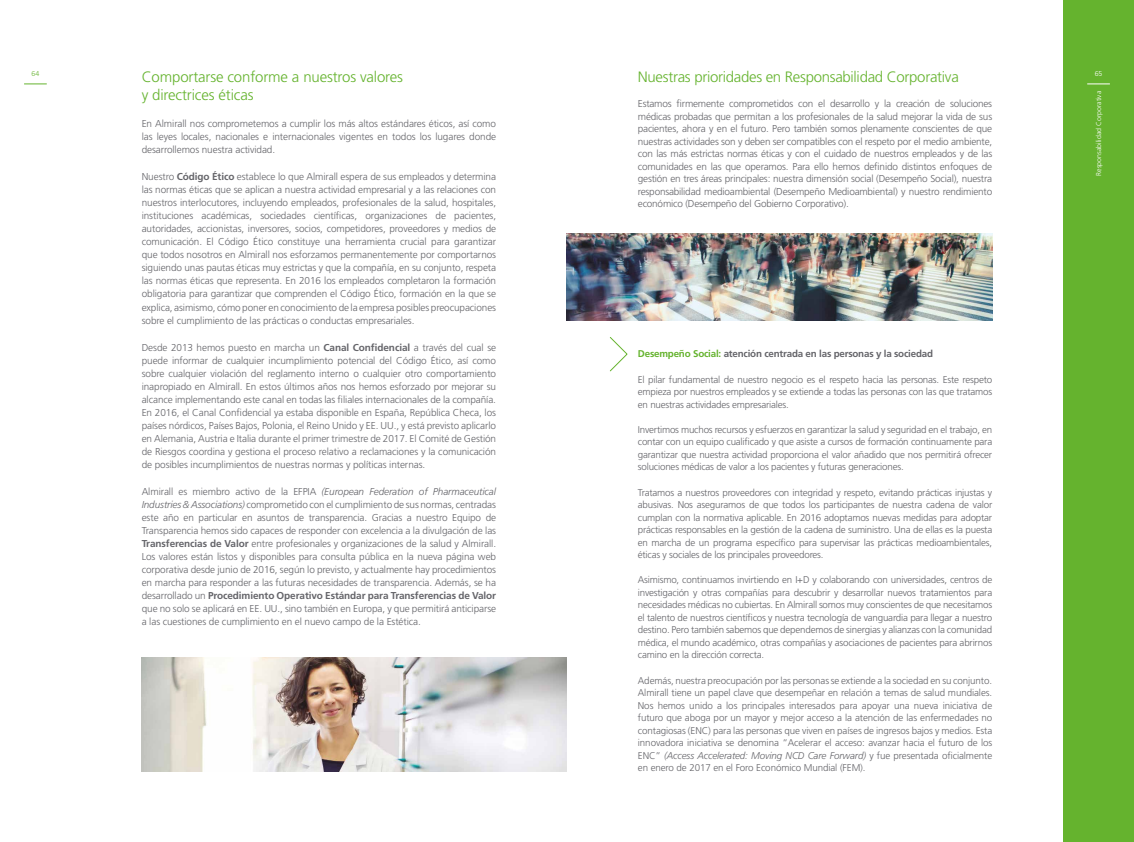
<style>
.page{position:relative;width:1134px;height:842px;background:#fff}
.page>*{position:absolute;margin:0;border:0;box-sizing:border-box;transform-origin:0 0}
.t1{font:300 15px/18px "Frutiger LT Std";letter-spacing:-.02em;color:#65b32e}
.t2{font:300 10px/13px "Frutiger LT Std";letter-spacing:-.01em;color:#65656a;text-align:justify}
.t3{font:300 9.8px/12.5px "Frutiger LT Std";letter-spacing:-.02em;color:#65656a;text-align:justify}
.t4{font:700 9.8px "Frutiger LT Std";letter-spacing:-.02em;color:#65656a}
.t5{font:300 7px "Frutiger LT Std";color:#fff}
.t6{font:300 7px "Frutiger LT Std";color:#65b32e}
.s1{font-weight:700}
.s2{font-style:italic}
.s3{color:#65b32e}
</style>
<div class="page">
<div style="left:1063px;top:0;width:71px;height:842px;background:#65b32e"></div>
<svg style="left:1087px;top:84px;width:23px;height:1px"></svg>
<svg style="left:24px;top:84px;width:23px;height:1px"></svg>
<svg style="left:610px;top:337px;width:18px;height:35px"></svg>
<img style="left:567px;top:234px;width:425px;height:87px">
<img style="left:142px;top:658px;width:425px;height:113px">
<h1 class="t1" style="left:142px;top:68px;width:263px">Comportarse conforme a nuestros valores y directrices éticas</h1>
<p class="t2" style="left:142px;top:117px;width:356px">En Almirall nos comprometemos a cumplir los más altos estándares éticos, así como las leyes locales, nacionales e internacionales vigentes en todos los lugares donde desarrollemos nuestra actividad.</p>
<p class="t2" style="left:142px;top:171px;width:356px">Nuestro <span class="s1">Código Ético</span> establece lo que Almirall espera de sus empleados y determina las normas éticas que se aplican a nuestra actividad empresarial y a las relaciones con nuestros interlocutores, incluyendo empleados, profesionales de la salud, hospitales, instituciones académicas, sociedades científicas, organizaciones de pacientes, autoridades, accionistas, inversores, socios, competidores, proveedores y medios de comunicación. El Código Ético constituye una herramienta crucial para garantizar que todos nosotros en Almirall nos esforzamos permanentemente por comportarnos siguiendo unas pautas éticas muy estrictas y que la compañía, en su conjunto, respeta las normas éticas que representa. En 2016 los empleados completaron la formación obligatoria para garantizar que comprenden el Código Ético, formación en la que se explica, asimismo, cómo poner en conocimiento de la empresa posibles preocupaciones sobre el cumplimiento de las prácticas o conductas empresariales.</p>
<p class="t2" style="left:142px;top:341px;width:356px">Desde 2013 hemos puesto en marcha un <span class="s1">Canal Confidencial</span> a través del cual se puede informar de cualquier incumplimiento potencial del Código Ético, así como sobre cualquier violación del reglamento interno o cualquier otro comportamiento inapropiado en Almirall. En estos últimos años nos hemos esforzado por mejorar su alcance implementando este canal en todas las filiales internacionales de la compañía.<br>En 2016, el Canal Confidencial ya estaba disponible en España, República Checa, los países nórdicos, Países Bajos, Polonia, el Reino Unido y EE. UU., y está previsto aplicarlo en Alemania, Austria e Italia durante el primer trimestre de 2017. El Comité de Gestión de Riesgos coordina y gestiona el proceso relativo a reclamaciones y la comunicación de posibles incumplimientos de nuestras normas y políticas internas.</p>
<p class="t2" style="left:142px;top:485px;width:356px">Almirall es miembro activo de la EFPIA <span class="s2">(European Federation of Pharmaceutical Industries &amp; Associations)</span> comprometido con el cumplimiento de sus normas, centradas este año en particular en asuntos de transparencia. Gracias a nuestro Equipo de Transparencia hemos sido capaces de responder con excelencia a la divulgación de las <span class="s1">Transferencias de Valor</span> entre profesionales y organizaciones de la salud y Almirall.<br>Los valores están listos y disponibles para consulta pública en la nueva página web corporativa desde junio de 2016, según lo previsto, y actualmente hay procedimientos en marcha para responder a las futuras necesidades de transparencia. Además, se ha desarrollado un <span class="s1">Procedimiento Operativo Estándar para Transferencias de Valor </span>que no solo se aplicará en EE. UU., sino también en Europa, y que permitirá anticiparse a las cuestiones de cumplimiento en el nuevo campo de la Estética.</p>
<h1 class="t1" style="left:638px;top:68px;width:322px">Nuestras prioridades en Responsabilidad Corporativa</h1>
<p class="t2" style="left:638px;top:98px;width:356px;line-height:12.5px">Estamos firmemente comprometidos con el desarrollo y la creación de soluciones médicas probadas que permitan a los profesionales de la salud mejorar la vida de sus pacientes, ahora y en el futuro. Pero también somos plenamente conscientes de que nuestras actividades son y deben ser compatibles con el respeto por el medio ambiente, con las más estrictas normas éticas y con el cuidado de nuestros empleados y de las comunidades en las que operamos. Para ello hemos definido distintos enfoques de gestión en tres áreas principales: nuestra dimensión social (Desempeño Social), nuestra responsabilidad medioambiental (Desempeño Medioambiental) y nuestro rendimiento económico (Desempeño del Gobierno Corporativo).</p>
<p class="t5" style="left:1095px;top:176px;width:86px;rotate:-90deg">Responsabilidad Corporativa</p>
<p class="t6" style="left:32px;top:70px;width:9px">64</p>
<p class="t5" style="left:1095px;top:70px;width:9px">65</p>
<p class="t4" style="left:638px;top:348px;width:297px"><span class="s3">Desempeño Social:</span> atención centrada en las personas y la sociedad</p>
<p class="t3" style="left:638px;top:373px;width:356px">El pilar fundamental de nuestro negocio es el respeto hacia las personas. Este respeto empieza por nuestros empleados y se extiende a todas las personas con las que tratamos en nuestras actividades empresariales.</p>
<p class="t3" style="left:638px;top:423px;width:356px">Invertimos muchos recursos y esfuerzos en garantizar la salud y seguridad en el trabajo, en contar con un equipo cualificado y que asiste a cursos de formación continuamente para garantizar que nuestra actividad proporciona el valor añadido que nos permitirá ofrecer soluciones médicas de valor a los pacientes y futuras generaciones.</p>
<p class="t3" style="left:638px;top:486px;width:356px">Tratamos a nuestros proveedores con integridad y respeto, evitando prácticas injustas y abusivas. Nos aseguramos de que todos los participantes de nuestra cadena de valor cumplan con la normativa aplicable. En 2016 adoptamos nuevas medidas para adoptar prácticas responsables en la gestión de la cadena de suministro. Una de ellas es la puesta en marcha de un programa específico para supervisar las prácticas medioambientales, éticas y sociales de los principales proveedores.</p>
<p class="t3" style="left:638px;top:574px;width:356px">Asimismo, continuamos invirtiendo en I+D y colaborando con universidades, centros de investigación y otras compañías para descubrir y desarrollar nuevos tratamientos para necesidades médicas no cubiertas. En Almirall somos muy conscientes de que necesitamos el talento de nuestros científicos y nuestra tecnología de vanguardia para llegar a nuestro destino. Pero también sabemos que dependemos de sinergias y alianzas con la comunidad médica, el mundo académico, otras compañías y asociaciones de pacientes para abrirnos camino en la dirección correcta.</p>
<p class="t3" style="left:638px;top:674px;width:356px">Además, nuestra preocupación por las personas se extiende a la sociedad en su conjunto.<br>Almirall tiene un papel clave que desempeñar en relación a temas de salud mundiales.<br>Nos hemos unido a los principales interesados para apoyar una nueva iniciativa de futuro que aboga por un mayor y mejor acceso a la atención de las enfermedades no contagiosas (ENC) para las personas que viven en países de ingresos bajos y medios. Esta innovadora iniciativa se denomina “Acelerar el acceso: avanzar hacia el futuro de los ENC” <span class="s2">(Access Accelerated: Moving NCD Care Forward)</span> y fue presentada oficialmente en enero de 2017 en el Foro Económico Mundial (FEM).</p>
</div>
